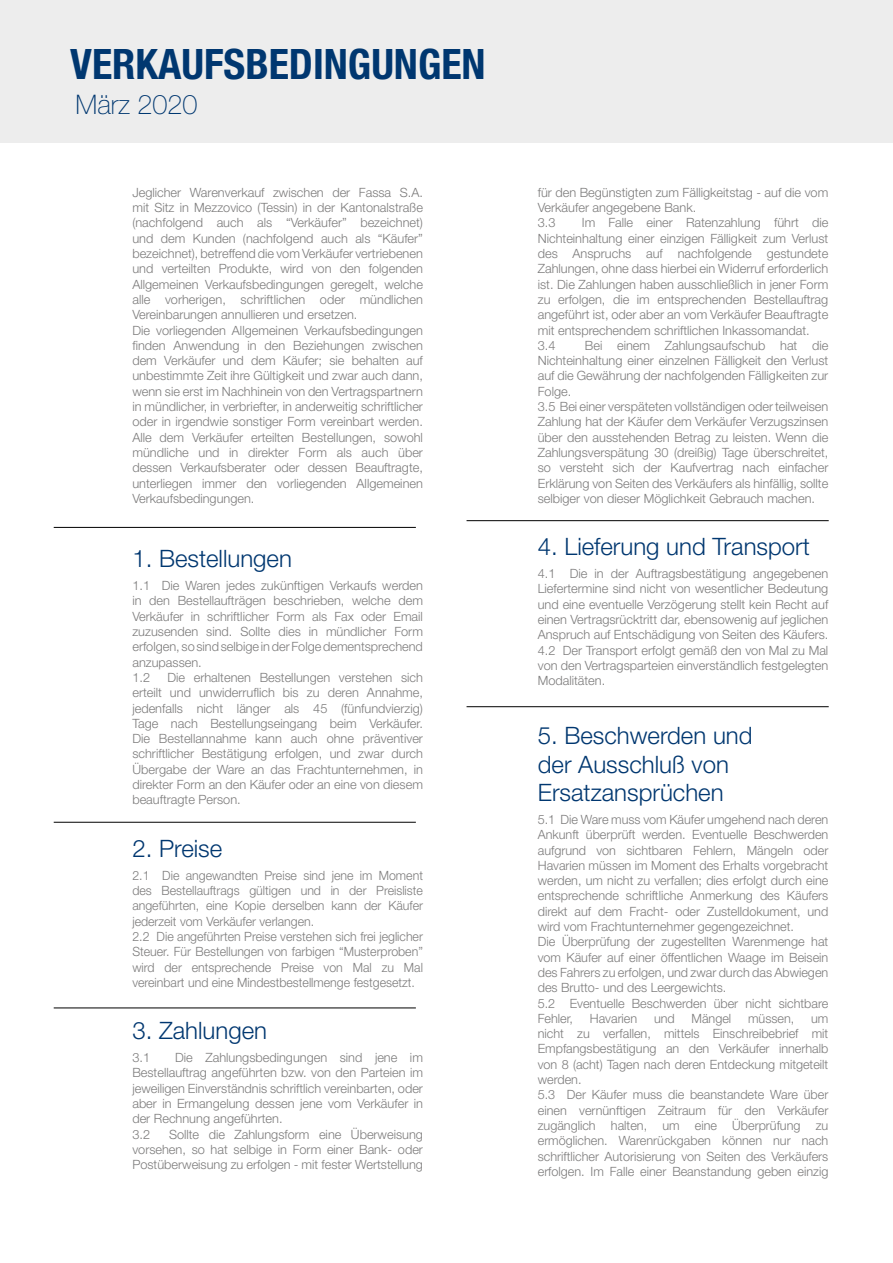
<style>
.page{position:relative;width:893px;height:1263px;background:#fff}
.page>*{position:absolute;margin:0;border:0;box-sizing:border-box;transform-origin:0 0}
.t1{font:700 condensed 42px "Helvetica Neue";color:#003770}
.t2{font:100 27px "Helvetica Neue";color:#003770}
.t3{font:300 24px/28.5px "Helvetica Neue";color:#003770}
.t4{font:300 12.75px/15.3px "Helvetica Neue";color:#7c7b7b}
</style>
<div class="page">
<hr style="left:54px;top:527px;width:362px;height:1px;background:#000">
<hr style="left:54px;top:822px;width:362px;height:1px;background:#000">
<hr style="left:54px;top:1008px;width:362px;height:1px;background:#000">
<hr style="left:467px;top:706px;width:362px;height:1px;background:#000">
<hr style="left:467px;top:520px;width:362px;height:1px;background:#000">
<div style="left:0;top:0;width:893px;height:143px;background:#ededed"></div>
<h1 class="t1" style="left:70px;top:39px;width:417px">VERKAUFSBEDINGUNGEN</h1>
<h2 class="t2" style="left:76px;top:89px;width:123px">März 2020</h2>
<p class="t4" style="left:132px;top:184px;width:292px">Jeglicher Warenverkauf zwischen der Fassa S.A. mit Sitz in Mezzovico (Tessin) in der Kantonalstraße (nachfolgend auch als “Verkäufer” bezeichnet) und dem Kunden (nachfolgend auch als “Käufer” bezeichnet), betreffend die vom Verkäufer vertriebenen und verteilten Produkte, wird von den folgenden Allgemeinen Verkaufsbedingungen geregelt, welche alle vorherigen, schriftlichen oder mündlichen Vereinbarungen annullieren und ersetzen.<br>Die vorliegenden Allgemeinen Verkaufsbedingungen finden Anwendung in den Beziehungen zwischen dem Verkäufer und dem Käufer; sie behalten auf unbestimmte Zeit ihre Gültigkeit und zwar auch dann, wenn sie erst im Nachhinein von den Vertragspartnern in mündlicher, in verbriefter, in anderweitig schriftlicher oder in irgendwie sonstiger Form vereinbart werden.<br>Alle dem Verkäufer erteilten Bestellungen, sowohl mündliche und in direkter Form als auch über dessen Verkaufsberater oder dessen Beauftragte, unterliegen immer den vorliegenden Allgemeinen Verkaufsbedingungen.</p>
<h3 class="t3" style="left:132px;top:544px;width:161px">1. Bestellungen</h3>
<p class="t4" style="left:132px;top:578px;width:292px">1.1 Die Waren jedes zukünftigen Verkaufs werden in den Bestellaufträgen beschrieben, welche dem Verkäufer in schriftlicher Form als Fax oder Email zuzusenden sind. Sollte dies in mündlicher Form erfolgen, so sind selbige in der Folge dementsprechend anzupassen.<br>1.2</p>
<p class="t4" style="left:132px;top:669px;width:292px;text-align:justify;text-indent:35px">Die erhaltenen Bestellungen verstehen sich erteilt und unwiderruflich bis zu deren Annahme, jedenfalls nicht länger als 45 (fünfundvierzig)<br>Tage nach Bestellungseingang beim Verkäufer.<br>Die Bestellannahme kann auch ohne präventiver schriftlicher Bestätigung erfolgen, und zwar durch Übergabe der Ware an das Frachtunternehmen, in direkter Form an den Käufer oder an eine von diesem beauftragte Person.</p>
<h3 class="t3" style="left:132px;top:833px;width:91px">2. Preise</h3>
<p class="t4" style="left:132px;top:867px;width:292px">2.1 Die angewandten Preise sind jene im Moment des Bestellauftrags gültigen und in der Preisliste angeführten, eine Kopie derselben kann der Käufer jederzeit vom Verkäufer verlangen.<br>2.2 Die angeführten Preise verstehen sich frei jeglicher Steuer. Für Bestellungen von farbigen “Musterproben” wird der entsprechende Preise von Mal zu Mal vereinbart und eine Mindestbestellmenge festgesetzt.</p>
<h3 class="t3" style="left:132px;top:1016px;width:136px">3. Zahlungen</h3>
<p class="t4" style="left:132px;top:1050px;width:19px">3.1</p>
<p class="t4" style="left:132px;top:1050px;width:292px;text-indent:43px">Die Zahlungsbedingungen sind jene im Bestellauftrag angeführten bzw. von den Parteien im jeweiligen Einverständnis schriftlich vereinbarten, oder aber in Ermangelung dessen jene vom Verkäufer in der Rechnung angeführten.<br>3.2</p>
<p class="t4" style="left:132px;top:1126px;width:292px;text-align:justify;text-indent:37px">Sollte die Zahlungsform eine Überweisung vorsehen, so hat selbige in Form einer Bank- oder Postüberweisung zu erfolgen - mit fester Wertstellung</p>
<p class="t4" style="left:538px;top:184px;width:292px">für den Begünstigten zum Fälligkeitstag - auf die vom<br>Verkäufer angegebene Bank.<br>3.3</p>
<p class="t4" style="left:538px;top:215px;width:292px;text-indent:44px">Im Falle einer Ratenzahlung führt die Nichteinhaltung einer einzigen Fälligkeit zum Verlust des Anspruchs auf nachfolgende gestundete Zahlungen, ohne dass hierbei ein Widerruf erforderlich ist. Die Zahlungen haben ausschließlich in jener Form zu erfolgen, die im entsprechenden Bestellauftrag angeführt ist, oder aber an vom Verkäufer Beauftragte mit entsprechendem schriftlichen Inkassomandat.<br>3.4</p>
<p class="t4" style="left:538px;top:337px;width:292px;text-indent:47px">Bei einem Zahlungsaufschub hat die Nichteinhaltung einer einzelnen Fälligkeit den Verlust auf die Gewährung der nachfolgenden Fälligkeiten zur Folge.<br>3.5 Bei einer verspäteten vollständigen oder teilweisen Zahlung hat der Käufer dem Verkäufer Verzugszinsen über den ausstehenden Betrag zu leisten. Wenn die Zahlungsverspätung 30 (dreißig) Tage überschreitet, so versteht sich der Kaufvertrag nach einfacher Erklärung von Seiten des Verkäufers als hinfällig, sollte selbiger von dieser Möglichkeit Gebrauch machen.</p>
<h3 class="t3" style="left:538px;top:532px;width:274px">4. Lieferung und Transport</h3>
<p class="t4" style="left:538px;top:566px;width:292px;text-align:justify">4.1 Die in der Auftragsbestätigung angegebenen Liefertermine sind nicht von wesentlicher Bedeutung und eine eventuelle Verzögerung stellt kein Recht auf einen Vertragsrücktritt dar, ebensowenig auf jeglichen Anspruch auf Entschädigung von Seiten des Käufers.<br>4.2 Der Transport erfolgt gemäß den von Mal zu Mal von den Vertragsparteien einverständlich festgelegten Modalitäten.</p>
<h3 class="t3" style="left:538px;top:721px;width:216px">5. Beschwerden und der Ausschluß von<br>Ersatzansprüchen</h3>
<p class="t4" style="left:538px;top:811px;width:292px">5.1 Die Ware muss vom Käufer umgehend nach deren Ankunft überprüft werden. Eventuelle Beschwerden aufgrund von sichtbaren Fehlern, Mängeln oder Havarien müssen im Moment des Erhalts vorgebracht werden, um nicht zu verfallen; dies erfolgt durch eine entsprechende schriftliche Anmerkung des Käufers direkt auf dem Fracht- oder Zustelldokument, und wird vom Frachtunternehmer gegengezeichnet.<br>Die Überprüfung der zugestellten Warenmenge hat vom Käufer auf einer öffentlichen Waage im Beisein des Fahrers zu erfolgen, und zwar durch das Abwiegen des Brutto- und des Leergewichts.<br>5.2 Eventuelle Beschwerden über nicht sichtbare Fehler,</p>
<p class="t4" style="left:590px;top:1010px;width:49px">Havarien</p>
<p class="t4" style="left:654px;top:1010px;width:22px">und</p>
<p class="t4" style="left:692px;top:1010px;width:41px">Mängel</p>
<p class="t4" style="left:748px;top:1010px;width:48px">müssen,</p>
<p class="t4" style="left:538px;top:1010px;width:292px;text-indent:273px">um nicht zu verfallen, mittels Einschreibebrief mit Empfangsbestätigung an den Verkäufer innerhalb von 8 (acht) Tagen nach deren Entdeckung mitgeteilt werden.<br>5.3 Der Käufer muss die beanstandete Ware über einen vernünftigen Zeitraum für den Verkäufer zugänglich halten, um eine Überprüfung zu ermöglichen. Warenrückgaben können nur nach schriftlicher Autorisierung von Seiten des Verkäufers erfolgen. Im Falle einer Beanstandung geben einzig</p>
</div>
